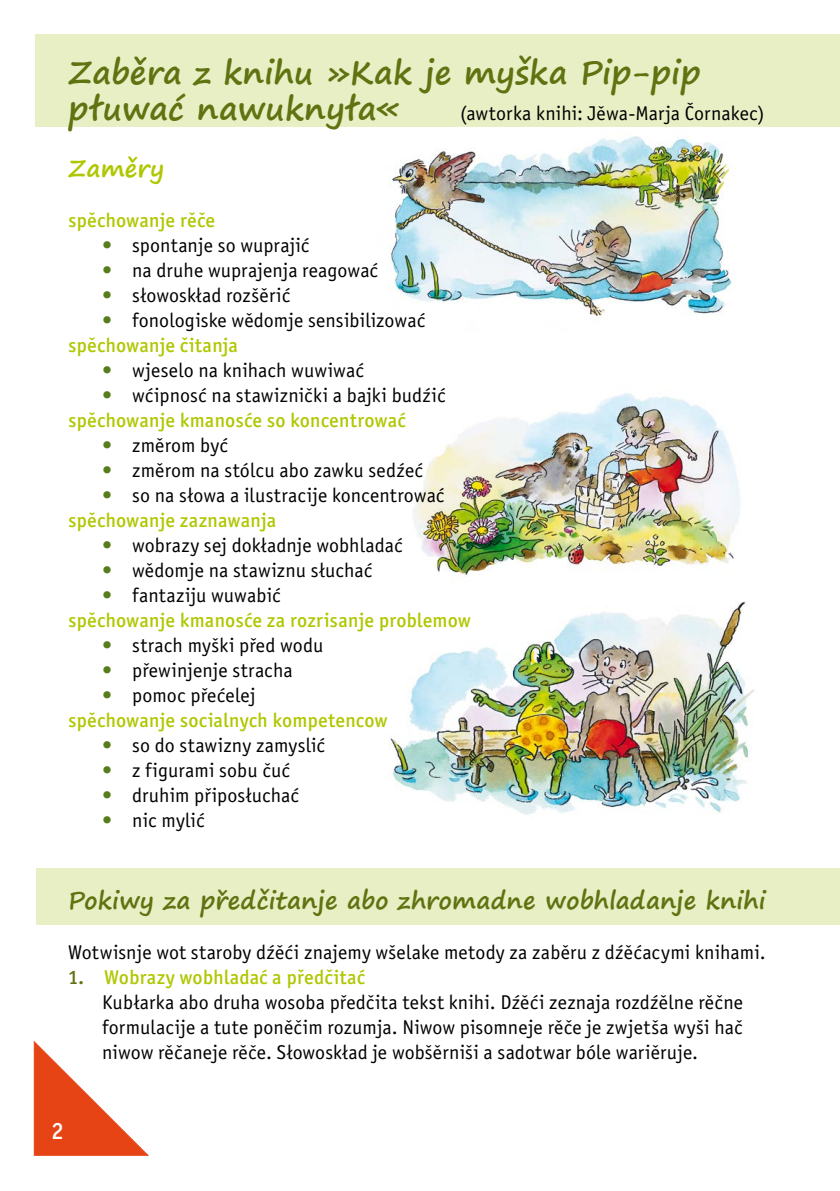
<style>
.page{position:relative;width:840px;height:1191px;background:#fff}
.page>*{position:absolute;margin:0;border:0;box-sizing:border-box;transform-origin:0 0}
.t1{font:700 32px/36px "Segoe Print";color:#5f7311}
.t2{font:700 24px "Segoe Print";letter-spacing:.005em;color:#5f7311}
.t3{font:700 24px "Segoe Print";letter-spacing:.01em;color:#afc700}
.t4{font:24px "Officina Sans Medium E";color:#fff}
.t5{font:20px/25px "Officina Sans Book E";letter-spacing:.005em;color:#000;text-align:justify}
.t6{font:20px "Officina Sans Medium E";letter-spacing:.005em;color:#afc700}
.s1{color:#577c1c}
.s2{color:#5f7311}
</style>
<div class="page">
<svg style="left:34px;top:1041px;width:114px;height:114px"></svg>
<img style="left:389px;top:136px;width:345px;height:182px">
<div style="left:35px;top:34px;width:804px;height:93px;background:#e9efc5"></div>
<div style="left:36px;top:867px;width:803px;height:57px;background:#e9efc5"></div>
<img style="left:413px;top:393px;width:327px;height:184px">
<img style="left:390px;top:602px;width:365px;height:213px">
<h1 class="t1" style="left:68px;top:53px;width:634px">Zaběra z knihu »Kak je myška Pip-pip płuwać nawuknyła«</h1>
<p class="t5" style="left:460px;top:101px;width:306px">(awtorka knihi: Jěwa-Marja Čornakec)</p>
<p class="t3" style="left:68px;top:146px;width:98px">Zaměry</p>
<p class="t6" style="left:68px;top:209px;width:148px">spěchowanje rěče</p>
<p class="t5" style="left:102px;top:233px;width:209px"><span class="s1">•</span> spontanje so wuprajić</p>
<p class="t5" style="left:102px;top:258px;width:277px"><span class="s1">•</span> na druhe wuprajenja reagować</p>
<p class="t5" style="left:102px;top:283px;width:190px"><span class="s1">•</span> słowoskład rozšěrić</p>
<p class="t5" style="left:102px;top:308px;width:325px"><span class="s1">•</span> fonologiske wědomje sensibilizować</p>
<p class="t6" style="left:68px;top:334px;width:171px">spěchowanje čitanja</p>
<p class="t5" style="left:102px;top:358px;width:263px"><span class="s1">•</span> wjeselo na knihach wuwiwać</p>
<p class="t5" style="left:102px;top:383px;width:345px"><span class="s1">•</span> wćipnosć na stawiznički a bajki budźić</p>
<p class="t6" style="left:68px;top:409px;width:339px">spěchowanje kmanosće so koncentrować</p>
<p class="t5" style="left:102px;top:433px;width:127px"><span class="s1">•</span> změrom być</p>
<p class="t5" style="left:102px;top:458px;width:322px"><span class="s1">•</span> změrom na stólcu abo zawku sedźeć</p>
<p class="t5" style="left:102px;top:483px;width:344px"><span class="s1">•</span> so na słowa a ilustracije koncentrować</p>
<p class="t6" style="left:68px;top:509px;width:210px">spěchowanje zaznawanja</p>
<p class="t5" style="left:102px;top:533px;width:302px"><span class="s1">•</span> wobrazy sej dokładnje wobhladać</p>
<p class="t5" style="left:102px;top:558px;width:272px"><span class="s1">•</span> wědomje na stawiznu słuchać</p>
<p class="t5" style="left:102px;top:583px;width:180px"><span class="s1">•</span> fantaziju wuwabić</p>
<p class="t6" style="left:68px;top:609px;width:404px">spěchowanje kmanosće za rozrisanje problemow</p>
<p class="t5" style="left:102px;top:633px;width:223px"><span class="s1">•</span> strach myški před wodu</p>
<p class="t5" style="left:102px;top:658px;width:192px"><span class="s1">•</span> přewinjenje stracha</p>
<p class="t5" style="left:102px;top:683px;width:155px"><span class="s1">•</span> pomoc přećelej</p>
<p class="t6" style="left:68px;top:709px;width:321px">spěchowanje socialnych kompetencow</p>
<p class="t5" style="left:102px;top:733px;width:224px"><span class="s1">•</span> so do stawizny zamyslić</p>
<p class="t5" style="left:102px;top:758px;width:189px"><span class="s1">•</span> z figurami sobu čuć</p>
<p class="t5" style="left:102px;top:783px;width:198px"><span class="s1">•</span> druhim připosłuchać</p>
<p class="t5" style="left:102px;top:808px;width:104px"><span class="s1">•</span> nic mylić</p>
<p class="t2" style="left:68px;top:878px;width:698px">Pokiwy za předčitanje abo zhromadne wobhladanje knihi</p>
<p class="t5" style="left:68px;top:940px;width:698px">Wotwisnje wot staroby dźěći znajemy wšelake metody za zaběru z dźěćacymi knihami.</p>
<p class="t6" style="left:68px;top:966px;width:298px"><span class="s2">1.</span> Wobrazy wobhladać a předčitać</p>
<p class="t5" style="left:102px;top:990px;width:642px">Kubłarka abo druha wosoba předčita tekst knihi. Dźěći zeznaja rozdźělne rěčne formulacije a tute poněčim rozumja. Niwow pisomneje rěče je zwjetša wyši hač niwow rěčaneje rěče. Słowoskład je wobšěrniši a sadotwar bóle wariěruje.</p>
<p class="t4" style="left:51px;top:1117px;width:14px">2</p>
</div>
